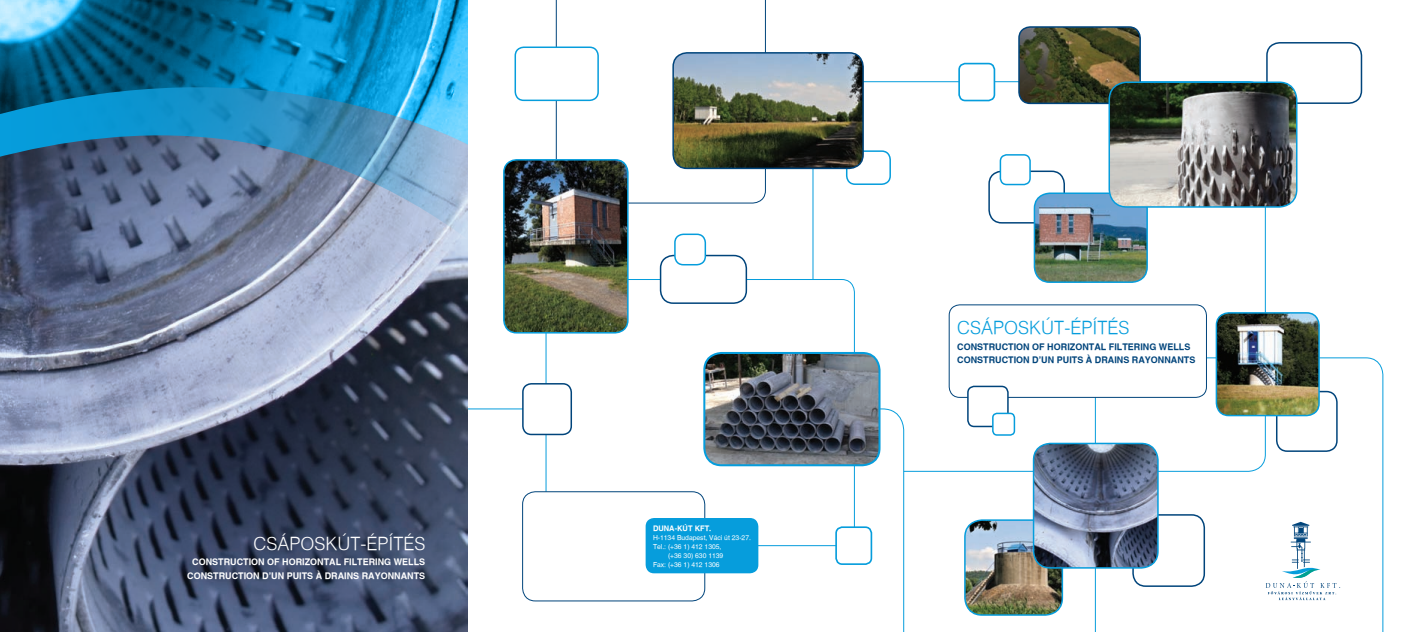
<style>
.page{position:relative;width:1404px;height:632px;background:#fff}
.page>*{position:absolute;margin:0;border:0;box-sizing:border-box;transform-origin:0 0}
.t1{font:300 18px "Gs Helvetica";color:#069ddc}
.t2{font:300 18px "Gs Helvetica";color:#fff}
.t3{font:700 9px/13.5px "Gs Helvetica";color:#00447b}
.t4{font:700 9px/13.5px "Gs Helvetica";color:#fff;text-align:center}
.t5{font:700 7.5px "Gs Helvetica";color:#fff}
.t6{font:6.75px "Gs Helvetica";color:#fff}
</style>
<div class="page">
<svg style="left:1094px;top:357px;width:288px;height:274px"></svg>
<svg style="left:556px;top:0;width:209px;height:203px"></svg>
<div style="left:515px;top:47px;width:83px;height:53px;background:#fff;border-radius:9px"></div>
<div style="left:514px;top:46px;width:85px;height:55px;border:2px solid #069ddc;border-radius:9px"></div>
<svg style="left:468px;top:408px;width:436px;height:223px"></svg>
<div style="left:546px;top:279px;width:308px;height:266px;background:#fff;border-radius:13px"></div>
<div style="left:522px;top:491px;width:182px;height:109px;background:#fff;border-radius:13px"></div>
<div style="left:522px;top:491px;width:183px;height:110px;border:1px solid #00447b;border-radius:13px"></div>
<div style="left:523px;top:383px;width:48px;height:51px;background:#fff;border-radius:9px"></div>
<div style="left:522px;top:383px;width:50px;height:52px;border:2px solid #00447b;border-radius:9px"></div>
<div style="left:836px;top:527px;width:35px;height:37px;background:#fff;border-radius:6px"></div>
<div style="left:835px;top:526px;width:37px;height:38px;border:2px solid #069ddc;border-radius:6px"></div>
<div style="left:958px;top:63px;width:37px;height:38px;border:2px solid #069ddc;border-radius:6px"></div>
<div style="left:645px;top:518px;width:113px;height:55px;background:#069ddc;border-radius:9px"></div>
<img style="left:706px;top:353px;width:173px;height:112px">
<div style="left:703px;top:352px;width:177px;height:114px;border:2px solid #069ddc;border-radius:17px"></div>
<div style="left:988px;top:170px;width:76px;height:53px;border:2px solid #00447b;border-radius:13px"></div>
<img style="left:964px;top:522px;width:98px;height:92px">
<div style="left:964px;top:519px;width:98px;height:96px;border:2px solid #069ddc;border-radius:17px"></div>
<div style="left:1132px;top:514px;width:72px;height:72px;border:2px solid #00447b;border-radius:13px"></div>
<div style="left:1275px;top:390px;width:62px;height:61px;border:2px solid #00447b;border-radius:11px"></div>
<div style="left:1265px;top:42px;width:96px;height:62px;border:2px solid #00447b;border-radius:13px"></div>
<img style="left:1019px;top:27px;width:120px;height:76px">
<div style="left:1018px;top:26px;width:122px;height:78px;border:2px solid #00447b;border-radius:11px"></div>
<img style="left:1033px;top:443px;width:124px;height:124px">
<div style="left:1032px;top:442px;width:126px;height:126px;border:2px solid #069ddc;border-radius:17px"></div>
<img style="left:1216px;top:313px;width:102px;height:102px">
<div style="left:1215px;top:312px;width:104px;height:104px;border:2px solid #069ddc;border-radius:12px"></div>
<div style="left:949px;top:305px;width:257px;height:92px;background:#fff;border-radius:11px"></div>
<div style="left:948px;top:304px;width:258px;height:93px;border:1px solid #00447b;border-radius:11px"></div>
<div style="left:1000px;top:155px;width:29px;height:29px;background:#fff;border-radius:6px"></div>
<div style="left:999px;top:154px;width:31px;height:31px;border:2px solid #069ddc;border-radius:6px"></div>
<svg style="left:1265px;top:521px;width:75px;height:79px"></svg>
<img style="left:1036px;top:195px;width:110px;height:87px">
<div style="left:1033px;top:192px;width:114px;height:91px;border:2px solid #069ddc;border-radius:15px"></div>
<img style="left:1109px;top:82px;width:187px;height:125px">
<div style="left:1108px;top:81px;width:189px;height:127px;border:2px solid #069ddc;border-radius:18px"></div>
<div style="left:967px;top:386px;width:40px;height:40px;background:#fff;border-radius:6px"></div>
<div style="left:967px;top:385px;width:41px;height:42px;border:2px solid #00447b;border-radius:6px"></div>
<div style="left:992px;top:413px;width:22px;height:22px;background:#fff;border-radius:4px"></div>
<div style="left:991px;top:412px;width:24px;height:23px;border:2px solid #069ddc;border-radius:4px"></div>
<img style="left:504px;top:160px;width:123px;height:172px">
<div style="left:503px;top:159px;width:125px;height:174px;border:2px solid #069ddc;border-radius:13px"></div>
<div style="left:659px;top:255px;width:88px;height:49px;border:2px solid #00447b;border-radius:13px"></div>
<div style="left:675px;top:234px;width:30px;height:30px;background:#fff;border-radius:9px"></div>
<div style="left:674px;top:233px;width:32px;height:32px;border:2px solid #069ddc;border-radius:9px"></div>
<div style="left:845px;top:150px;width:45px;height:35px;border:2px solid #069ddc;border-radius:9px"></div>
<img style="left:673px;top:53px;width:190px;height:115px">
<div style="left:672px;top:52px;width:191px;height:117px;border:2px solid #00447b;border-radius:14px"></div>
<img style="left:0;top:239px;width:468px;height:392px">
<svg style="left:0;top:0;width:468px;height:86px;background:#117eac"></svg>
<svg style="left:0;top:86px;width:468px;height:153px;background:#5186ac"></svg>
<h1 class="t2" style="left:253px;top:531px;width:174px">CSÁPOSKÚT-ÉPÍTÉS</h1>
<h2 class="t4" style="left:187px;top:555px;width:239px">CONSTRUCTION OF HORIZONTAL FILTERING WELLS<br>CONSTRUCTION D’UN PUITS À DRAINS RAYONNANTS</h2>
<p class="t5" style="left:653px;top:523px;width:7px">DUNA</p>
<p class="t5" style="left:674px;top:523px;width:38px">-KÚT KFT.</p>
<p class="t6" style="left:653px;top:533px;width:99px">H-1134 Budapest, Váci út 23-27.</p>
<p class="t6" style="left:653px;top:542px;width:70px">Tel.: (+36 1) 412 1305,</p>
<p class="t6" style="left:668px;top:551px;width:57px">(+36 30) 630 1139</p>
<p class="t6" style="left:653px;top:560px;width:68px">Fax: (+36 1) 412 1306</p>
<h1 class="t1" style="left:957px;top:316px;width:174px">CSÁPOSKÚT-ÉPÍTÉS</h1>
<h2 class="t3" style="left:957px;top:339px;width:239px">CONSTRUCTION OF HORIZONTAL FILTERING WELLS<br>CONSTRUCTION D’UN PUITS À DRAINS RAYONNANTS</h2>
</div>
